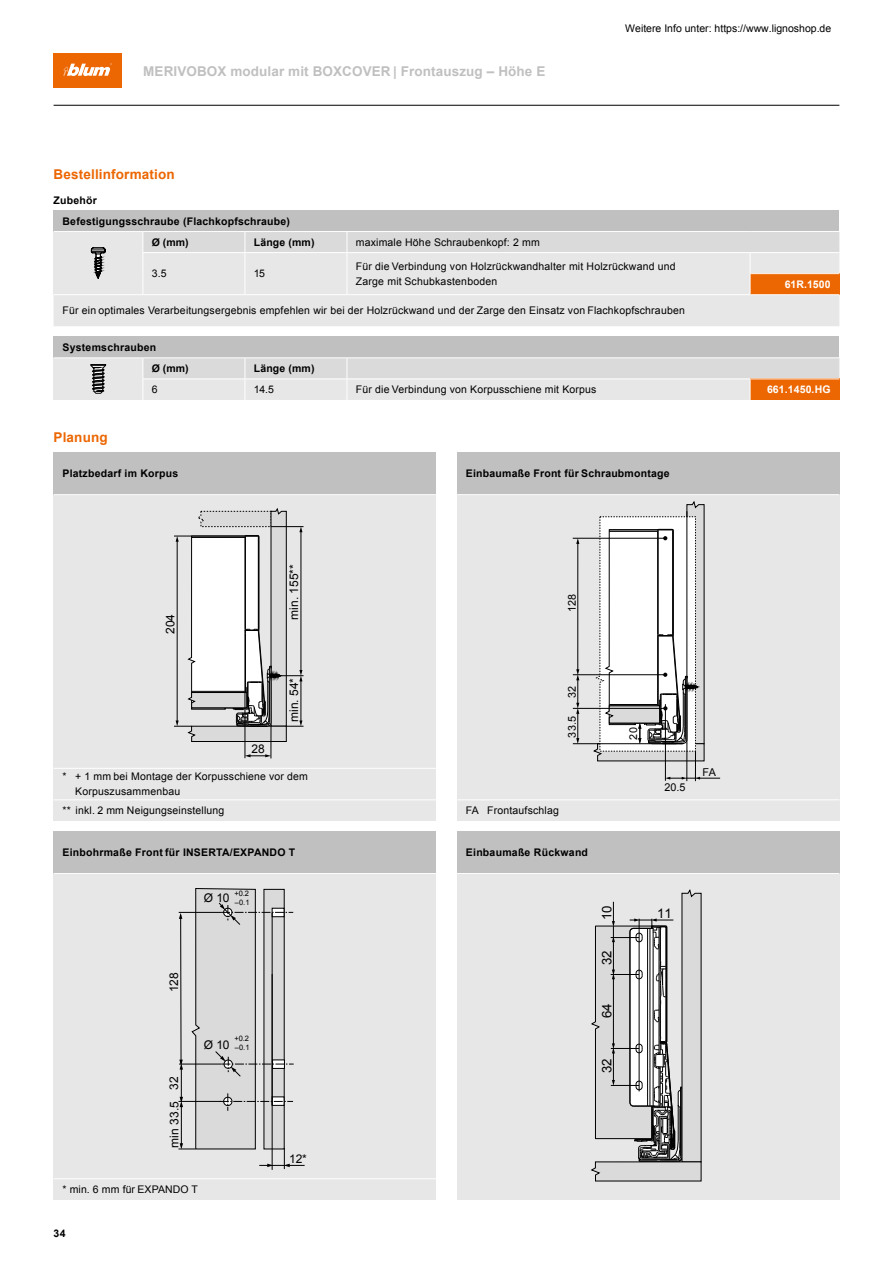
<style>
.page{position:relative;width:893px;height:1263px;background:#fff}
.page>*{position:absolute;margin:0;border:0;box-sizing:border-box;transform-origin:0 0}
.t1{font:700 13.5px "Arial";letter-spacing:.005em;color:#c0c0c1}
.t2{font:700 13.5px "Arial";letter-spacing:.01em;color:#ec6602}
.t3{font:13.2px "Arial";color:#000}
.t4{font:12px "Arial";color:#000}
.t5{font:10.8px "Arial";color:#000}
.t6{font:10.5px/15px "Arial";letter-spacing:.015em;color:#000}
.t7{font:700 10.5px "Arial";letter-spacing:.02em;color:#000}
.t8{font:700 10.5px "Arial";letter-spacing:.01em;color:#fff}
.t9{font:7.5px/9px "Arial";color:#000}
</style>
<div class="page">
<div style="left:54px;top:54px;width:68px;height:34px;background:#ec6602"></div>
<svg style="left:63px;top:63px;width:49px;height:14px"></svg>
<div style="left:54px;top:495px;width:382px;height:326px;background:#e7e7e7"></div>
<hr style="left:271px;top:725px;width:1px;height:33px;background:#000">
<svg style="left:246px;top:754px;width:25px;height:3px"></svg>
<svg style="left:174px;top:508px;width:130px;height:234px"></svg>
<hr style="left:245px;top:692px;width:1px;height:66px;background:#000">
<div style="left:457px;top:495px;width:382px;height:326px;background:#e7e7e7"></div>
<hr style="left:573px;top:708px;width:92px;height:1px;background:#000">
<hr style="left:573px;top:674px;width:92px;height:1px;background:#000">
<hr style="left:573px;top:743px;width:103px;height:1px;background:#000">
<hr style="left:687px;top:744px;width:1px;height:37px;background:#000">
<hr style="left:577px;top:543px;width:1px;height:127px;background:#000">
<svg style="left:576px;top:539px;width:3px;height:5px"></svg>
<svg style="left:576px;top:669px;width:3px;height:75px"></svg>
<hr style="left:573px;top:538px;width:92px;height:1px;background:#000">
<hr style="left:695px;top:751px;width:1px;height:30px;background:#000">
<svg style="left:666px;top:777px;width:54px;height:2px"></svg>
<hr style="left:665px;top:704px;width:1px;height:77px;background:#000">
<svg style="left:593px;top:501px;width:111px;height:260px"></svg>
<div style="left:457px;top:873px;width:382px;height:327px;background:#e7e7e7"></div>
<svg style="left:591px;top:889px;width:110px;height:292px"></svg>
<div style="left:54px;top:874px;width:382px;height:326px;background:#e7e7e7"></div>
<hr style="left:272px;top:974px;width:1px;height:196px;background:#000">
<svg style="left:178px;top:888px;width:127px;height:281px"></svg>
<hr style="left:180px;top:915px;width:1px;height:149px;background:#000">
<hr style="left:179px;top:912px;width:42px;height:1px;background:#000">
<div style="left:54px;top:232px;width:89px;height:63px;background:#e7e7e7"></div>
<svg style="left:91px;top:247px;width:14px;height:6px"></svg>
<div style="left:54px;top:358px;width:89px;height:42px;background:#e7e7e7"></div>
<svg style="left:90px;top:364px;width:16px;height:30px"></svg>
<div style="left:54px;top:337px;width:785px;height:21px;background:#c0c0c1"></div>
<hr style="left:54px;top:357px;width:89px;height:1px;background:#fff">
<hr style="left:143px;top:357px;width:102px;height:1px;background:#fff">
<hr style="left:245px;top:357px;width:102px;height:1px;background:#fff">
<hr style="left:347px;top:357px;width:403px;height:1px;background:#fff">
<svg style="left:142px;top:358px;width:697px;height:42px;background:#e2d9d3"></svg>
<hr style="left:750px;top:357px;width:89px;height:1px;background:#fff">
<div style="left:54px;top:210px;width:785px;height:22px;background:#c0c0c1"></div>
<div style="left:54px;top:253px;width:785px;height:73px;background:#e7e7e7"></div>
<hr style="left:54px;top:231px;width:89px;height:1px;background:#fff">
<hr style="left:245px;top:231px;width:505px;height:1px;background:#fff">
<hr style="left:750px;top:231px;width:89px;height:1px;background:#fff">
<hr style="left:143px;top:231px;width:102px;height:1px;background:#fff">
<svg style="left:142px;top:232px;width:697px;height:62px;background:#e3deda"></svg>
<hr style="left:54px;top:294px;width:89px;height:1px;background:#fff">
<hr style="left:143px;top:294px;width:102px;height:1px;background:#fff">
<hr style="left:245px;top:294px;width:505px;height:1px;background:#fff">
<hr style="left:750px;top:294px;width:89px;height:1px;background:#fff">
<div style="left:54px;top:452px;width:382px;height:43px;background:#c0c0c1"></div>
<div style="left:457px;top:452px;width:382px;height:43px;background:#c0c0c1"></div>
<div style="left:457px;top:831px;width:382px;height:42px;background:#c0c0c1"></div>
<div style="left:54px;top:831px;width:382px;height:42px;background:#c0c0c1"></div>
<hr style="left:54px;top:105px;width:785px;height:1px;background:#000">
<hr style="left:54px;top:494px;width:382px;height:1px;background:#fff">
<hr style="left:457px;top:494px;width:382px;height:1px;background:#fff">
<hr style="left:457px;top:873px;width:382px;height:1px;background:#fff">
<hr style="left:457px;top:799px;width:382px;height:1px;background:#fff">
<hr style="left:54px;top:1178px;width:382px;height:1px;background:#fff">
<hr style="left:54px;top:799px;width:382px;height:1px;background:#fff">
<hr style="left:54px;top:768px;width:382px;height:1px;background:#fff">
<p class="t1" style="left:143px;top:66px;width:404px">MERIVOBOX modular mit BOXCOVER | Frontauszug – Höhe E</p>
<p class="t2" style="left:54px;top:169px;width:123px">Bestellinformation</p>
<p class="t7" style="left:54px;top:196px;width:45px">Zubehör</p>
<p class="t7" style="left:63px;top:217px;width:229px">Befestigungsschraube (Flachkopfschraube)</p>
<p class="t6" style="left:625px;top:22px;width:208px">Weitere Info unter: https://www.lignoshop.de</p>
<p class="t7" style="left:152px;top:238px;width:38px">Ø (mm)</p>
<p class="t7" style="left:254px;top:238px;width:62px">Länge (mm)</p>
<p class="t6" style="left:152px;top:267px;width:16px">3.5</p>
<p class="t6" style="left:254px;top:267px;width:13px">15</p>
<p class="t6" style="left:356px;top:236px;width:185px">maximale Höhe Schraubenkopf: 2 mm</p>
<p class="t6" style="left:356px;top:260px;width:321px">Für die Verbindung von Holzrückwandhalter mit Holzrückwand und<br>Zarge mit Schubkastenboden</p>
<p class="t6" style="left:63px;top:304px;width:624px">Für ein optimales Verarbeitungsergebnis empfehlen wir bei der Holzrückwand und der Zarge den Einsatz von Flachkopfschrauben</p>
<p class="t7" style="left:63px;top:343px;width:95px">Systemschrauben</p>
<p class="t7" style="left:152px;top:365px;width:38px">Ø (mm)</p>
<p class="t7" style="left:254px;top:365px;width:62px">Länge (mm)</p>
<p class="t8" style="left:785px;top:280px;width:47px">61R.1500</p>
<p class="t6" style="left:356px;top:383px;width:242px">Für die Verbindung von Korpusschiene mit Korpus</p>
<p class="t6" style="left:152px;top:383px;width:7px">6</p>
<p class="t6" style="left:254px;top:383px;width:22px">14.5</p>
<p class="t8" style="left:767px;top:386px;width:65px">661.1450.HG</p>
<p class="t2" style="left:54px;top:432px;width:56px">Planung</p>
<p class="t7" style="left:63px;top:470px;width:117px">Platzbedarf im Korpus</p>
<p class="t7" style="left:466px;top:470px;width:205px">Einbaumaße Front für Schraubmontage</p>
<p class="t4" style="left:166px;top:634px;width:22px;rotate:-90deg">204</p>
<p class="t4" style="left:289px;top:619px;width:57px;rotate:-90deg">min. 155**</p>
<p class="t5" style="left:568px;top:612px;width:19px;rotate:-90deg">128</p>
<p class="t4" style="left:251px;top:744px;width:15px">28</p>
<p class="t4" style="left:289px;top:722px;width:46px;rotate:-90deg">min. 54*</p>
<p class="t6" style="left:75px;top:770px;width:234px;text-indent:-13px">* + 1 mm bei Montage der Korpusschiene vor dem<br>Korpuszusammenbau</p>
<p class="t6" style="left:63px;top:804px;width:163px">** inkl. 2 mm Neigungseinstellung</p>
<p class="t5" style="left:568px;top:698px;width:14px;rotate:-90deg">32</p>
<p class="t5" style="left:568px;top:737px;width:23px;rotate:-90deg">33.5</p>
<p class="t6" style="left:466px;top:804px;width:14px">FA</p>
<p class="t6" style="left:487px;top:804px;width:73px">Frontaufschlag</p>
<p class="t7" style="left:63px;top:849px;width:234px">Einbohrmaße Front für INSERTA/EXPANDO T</p>
<p class="t7" style="left:466px;top:849px;width:124px">Einbaumaße Rückwand</p>
<p class="t4" style="left:204px;top:894px;width:27px">Ø 10</p>
<p class="t9" style="left:234px;top:890px;width:17px">+0.2 –0.1</p>
<p class="t4" style="left:169px;top:992px;width:21px;rotate:-90deg">128</p>
<p class="t4" style="left:169px;top:1090px;width:15px;rotate:-90deg">32</p>
<p class="t4" style="left:170px;top:1148px;width:48px;rotate:-90deg">min 33.5</p>
<p class="t4" style="left:204px;top:1040px;width:27px">Ø 10</p>
<p class="t9" style="left:234px;top:1035px;width:17px">+0.2 –0.1</p>
<p class="t6" style="left:63px;top:1183px;width:137px">* min. 6 mm für EXPANDO T</p>
<p class="t7" style="left:54px;top:1229px;width:13px">34</p>
<p class="t4" style="left:289px;top:1154px;width:19px">12*</p>
<p class="t5" style="left:629px;top:739px;width:14px;rotate:-90deg">20</p>
<p class="t5" style="left:665px;top:783px;width:23px">20.5</p>
<p class="t3" style="left:602px;top:920px;width:16px;rotate:-90deg">10</p>
<p class="t3" style="left:657px;top:908px;width:16px">11</p>
<p class="t3" style="left:602px;top:965px;width:16px;rotate:-90deg">32</p>
<p class="t3" style="left:602px;top:1018px;width:16px;rotate:-90deg">64</p>
<p class="t3" style="left:602px;top:1073px;width:16px;rotate:-90deg">32</p>
<p class="t5" style="left:702px;top:768px;width:15px">FA</p>
</div>
